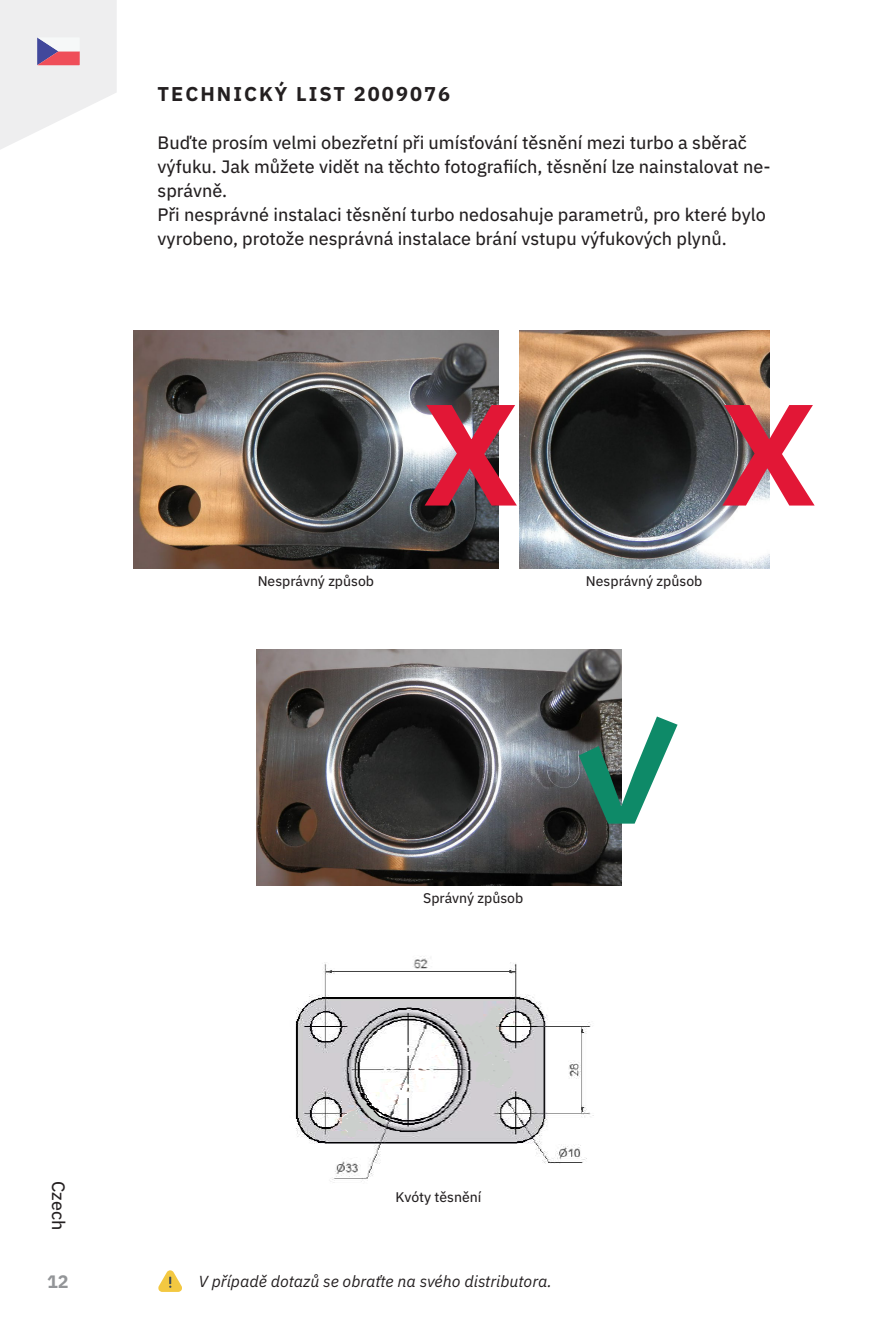
<style>
.page{position:relative;width:879px;height:1338px;background:#fff}
.page>*{position:absolute;margin:0;border:0;box-sizing:border-box;transform-origin:0 0}
.t1{font:700 144px "IBM Plex Sans";color:#e21736}
.t2{font:700 144px "IBM Plex Sans";color:#0e8a68}
.t3{font:700 20px "IBM Plex Sans";letter-spacing:.1em;color:#231f20}
.t4{font:18px/24px "IBM Plex Sans Text";color:#231f20}
.t5{font:700 18px "IBM Plex Sans";color:#939598}
.t6{font:italic 16px "IBM Plex Sans";color:#231f20}
.t7{font:14px "IBM Plex Sans Text";color:#231f20}
</style>
<div class="page">
<svg style="left:0;top:0;width:117px;height:150px"></svg>
<svg style="left:158px;top:1270px;width:24px;height:22px"></svg>
<img style="left:133px;top:331px;width:365px;height:237px">
<img style="left:519px;top:331px;width:250px;height:237px">
<img style="left:256px;top:649px;width:365px;height:237px">
<img style="left:295px;top:956px;width:299px;height:227px">
<p class="t3" style="left:158px;top:78px;width:294px">TECHNICKÝ LIST 2009076</p>
<p class="t4" style="left:158px;top:129px;width:614px">Buďte prosím velmi obezřetní při umísťování těsnění mezi turbo a sběrač výfuku. Jak můžete vidět na těchto fotografiích, těsnění lze nainstalovat ne&shy;správně.</p>
<p class="t4" style="left:158px;top:201px;width:610px">Při nesprávné instalaci těsnění turbo nedosahuje parametrů, pro které bylo vyrobeno, protože nesprávná instalace brání vstupu výfukových plynů.</p>
<p class="t1" style="left:422px;top:340px;width:98px">X</p>
<p class="t1" style="left:720px;top:340px;width:98px">X</p>
<p class="t7" style="left:258px;top:571px;width:118px">Nesprávný způsob</p>
<p class="t7" style="left:586px;top:571px;width:118px">Nesprávný způsob</p>
<p class="t7" style="left:423px;top:887px;width:102px">Správný způsob</p>
<p class="t2" style="left:562px;top:658px;width:133px">✓</p>
<p class="t4" style="left:72px;top:1181px;width:50px;rotate:90deg">Czech</p>
<p class="t7" style="left:396px;top:1186px;width:87px">Kvóty těsnění</p>
<p class="t5" style="left:47px;top:1268px;width:23px">12</p>
<p class="t6" style="left:198px;top:1269px;width:355px">V případě dotazů se obraťte na svého distributora.</p>
</div>
